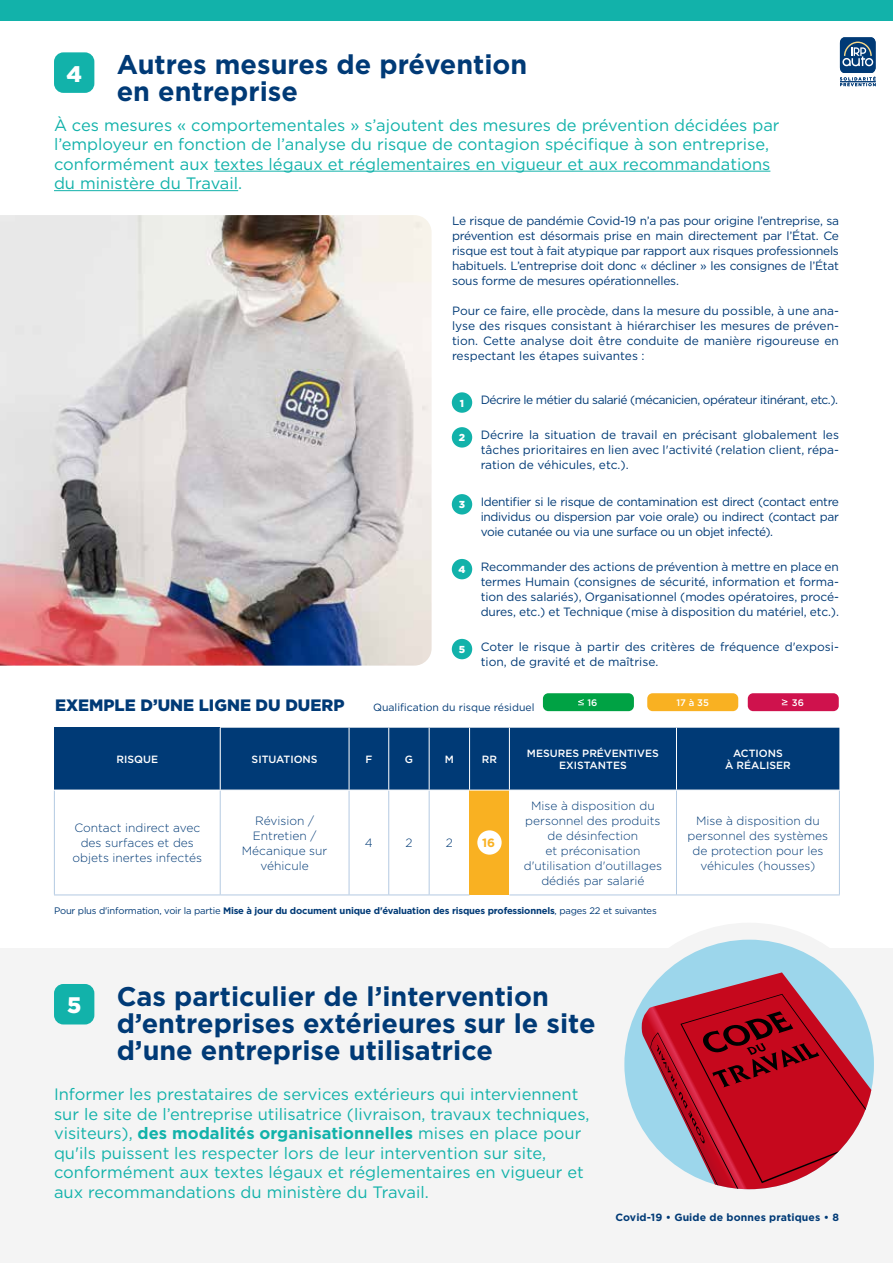
<style>
.page{position:relative;width:893px;height:1263px;background:#fff}
.page>*{position:absolute;margin:0;border:0;box-sizing:border-box;transform-origin:0 0}
.t1{font:700 27px/27px "Gotham";color:#003a76}
.t2{font:900 22.5px "Gotham";color:#fff}
.t3{font:16.5px/19.5px "Gotham";color:#12b2aa}
.t4{font:900 16.5px "Gotham";color:#003a76}
.t5{font:12px/15px "Gotham";letter-spacing:-.015em;color:#003a76;text-align:justify}
.t6{font:300 12px/15px "Gotham";color:#003a76;text-align:center}
.t7{font:12px "Gotham";letter-spacing:-.04em;color:#003a76}
.t8{font:700 12px "Gotham";color:#f9b122}
.t9{font:500 10.5px/12px "Gotham";color:#fff;text-align:center}
.t10{font:700 10.5px "Gotham";letter-spacing:.01em;color:#003a76}
.t11{font:10.5px "Gotham";color:#003a76}
.t12{font:900 10.2px "Gotham";color:#fff}
.t13{font:700 9.45px "Gotham";letter-spacing:-.02em;color:#003a76}
.t14{font:500 9.45px "Gotham";color:#fff}
.s1{font-weight:400}
.s2{font-weight:700}
</style>
<div class="page">
<svg style="left:840px;top:37px;width:36px;height:49px"></svg>
<div style="left:0;top:948px;width:893px;height:315px;background:#f4f4f4"></div>
<div style="left:0;top:0;width:893px;height:21px;background:#12b2aa"></div>
<hr style="left:214px;top:171px;width:556px;height:1px;background:#12b2aa">
<hr style="left:54px;top:190px;width:184px;height:1px;background:#12b2aa">
<div style="left:607px;top:923px;width:284px;height:283px;background:#f4f4f4;border-radius:50%"></div>
<div style="left:624px;top:940px;width:250px;height:249px;background:#9cd6eb;border-radius:50%"></div>
<svg style="left:642px;top:972px;width:210px;height:168px"></svg>
<svg style="left:650px;top:994px;width:224px;height:195px"></svg>
<img style="left:0;top:215px;width:432px;height:451px">
<div style="left:54px;top:52px;width:40px;height:41px;background:#12b2aa;border-radius:9px"></div>
<div style="left:54px;top:984px;width:40px;height:40px;background:#12b2aa;border-radius:9px"></div>
<div style="left:452px;top:392px;width:20px;height:21px;background:#12b2aa;border-radius:50%"></div>
<div style="left:452px;top:427px;width:20px;height:21px;background:#12b2aa;border-radius:50%"></div>
<div style="left:452px;top:494px;width:20px;height:20px;background:#12b2aa;border-radius:50%"></div>
<div style="left:452px;top:559px;width:20px;height:20px;background:#12b2aa;border-radius:50%"></div>
<div style="left:452px;top:639px;width:20px;height:20px;background:#12b2aa;border-radius:50%"></div>
<div style="left:748px;top:693px;width:91px;height:18px;background:#cf124d;border-radius:5px"></div>
<div style="left:543px;top:693px;width:91px;height:18px;background:#00a244;border-radius:5px"></div>
<div style="left:647px;top:693px;width:91px;height:18px;background:#f9b122;border-radius:5px"></div>
<svg style="left:782px;top:699px;width:5px;height:6px"></svg>
<svg style="left:578px;top:699px;width:6px;height:6px"></svg>
<div style="left:54px;top:728px;width:166px;height:62px;background:#003a76"></div>
<div style="left:221px;top:728px;width:618px;height:62px;background:#003a76"></div>
<div style="left:470px;top:790px;width:39px;height:105px;background:#f9b122"></div>
<hr style="left:349px;top:790px;width:1px;height:104px;background:#b4cae2">
<hr style="left:388px;top:790px;width:1px;height:104px;background:#b4cae2">
<hr style="left:429px;top:790px;width:1px;height:104px;background:#b4cae2">
<hr style="left:676px;top:790px;width:1px;height:104px;background:#b4cae2">
<hr style="left:839px;top:790px;width:1px;height:104px;background:#b4cae2">
<hr style="left:220px;top:894px;width:129px;height:1px;background:#b4cae2">
<hr style="left:349px;top:894px;width:40px;height:1px;background:#b4cae2">
<hr style="left:389px;top:894px;width:40px;height:1px;background:#b4cae2">
<hr style="left:429px;top:894px;width:41px;height:1px;background:#b4cae2">
<hr style="left:509px;top:894px;width:167px;height:1px;background:#b4cae2">
<hr style="left:676px;top:894px;width:164px;height:1px;background:#b4cae2">
<hr style="left:54px;top:790px;width:1px;height:104px;background:#b4cae2">
<hr style="left:54px;top:894px;width:166px;height:1px;background:#b4cae2">
<hr style="left:220px;top:790px;width:1px;height:104px;background:#b4cae2">
<hr style="left:349px;top:728px;width:1px;height:62px;background:#fff">
<hr style="left:429px;top:728px;width:1px;height:62px;background:#fff">
<hr style="left:469px;top:728px;width:1px;height:62px;background:#fff">
<hr style="left:509px;top:728px;width:1px;height:62px;background:#fff">
<hr style="left:676px;top:728px;width:1px;height:62px;background:#fff">
<hr style="left:388px;top:728px;width:1px;height:62px;background:#fff">
<hr style="left:54px;top:790px;width:166px;height:1px;background:#fff">
<hr style="left:220px;top:790px;width:129px;height:1px;background:#fff">
<hr style="left:349px;top:790px;width:40px;height:1px;background:#fff">
<hr style="left:429px;top:790px;width:41px;height:1px;background:#fff">
<hr style="left:470px;top:790px;width:39px;height:1px;background:#fff">
<hr style="left:676px;top:790px;width:164px;height:1px;background:#fff">
<div style="left:477px;top:830px;width:25px;height:25px;background:#fff;border-radius:50%"></div>
<h2 class="t2" style="left:66px;top:58px;width:17px">4</h2>
<h1 class="t1" style="left:117px;top:51px;width:412px">Autres mesures de prévention en entreprise</h1>
<p class="t3" style="left:54px;top:115px;width:727px">À ces mesures « comportementales » s’ajoutent des mesures de prévention décidées par l’employeur en fonction de l’analyse du risque de contagion spécifique à son entreprise, conformément aux textes légaux et réglementaires en vigueur et aux recommandations du ministère du Travail.</p>
<p class="t5" style="left:452px;top:213px;width:388px">Le risque de pandémie Covid-19 n’a pas pour origine l’entreprise, sa prévention est désormais prise en main directement par l’État. Ce risque est tout à fait atypique par rapport aux risques professionnels habituels. L’entreprise doit donc « décliner » les consignes de l’État sous forme de mesures opérationnelles.</p>
<p class="t5" style="left:452px;top:303px;width:388px">Pour ce faire, elle procède, dans la mesure du possible, à une ana&shy;lyse des risques consistant à hiérarchiser les mesures de préven&shy;tion. Cette analyse doit être conduite de manière rigoureuse en respectant les étapes suivantes :</p>
<p class="t12" style="left:460px;top:396px;width:6px">1</p>
<p class="t12" style="left:459px;top:431px;width:8px">2</p>
<p class="t12" style="left:459px;top:498px;width:8px">3</p>
<p class="t12" style="left:458px;top:562px;width:8px">4</p>
<p class="t12" style="left:459px;top:642px;width:8px">5</p>
<p class="t7" style="left:481px;top:392px;width:359px">Décrire le métier du salarié (mécanicien, opérateur itinérant, etc.).</p>
<p class="t5" style="left:481px;top:427px;width:360px">Décrire la situation de travail en précisant globalement les tâches prioritaires en lien avec l'activité (relation client, répa&shy;ration de véhicules, etc.).</p>
<p class="t5" style="left:481px;top:494px;width:360px">Identifier si le risque de contamination est direct (contact entre individus ou dispersion par voie orale) ou indirect (contact par voie cutanée ou via une surface ou un objet infecté).</p>
<p class="t5" style="left:481px;top:559px;width:360px">Recommander des actions de prévention à mettre en place en termes Humain (consignes de sécurité, information et forma&shy;tion des salariés), Organisationnel (modes opératoires, procé&shy;dures, etc.) et Technique (mise à disposition du matériel, etc.).</p>
<p class="t5" style="left:481px;top:639px;width:360px">Coter le risque à partir des critères de fréquence d'exposi&shy;tion, de gravité et de maîtrise.</p>
<h3 class="t4" style="left:55px;top:694px;width:291px">EXEMPLE D’UNE LIGNE DU DUERP</h3>
<p class="t11" style="left:373px;top:701px;width:163px">Qualification du risque résiduel</p>
<p class="t14" style="left:587px;top:696px;width:11px">16</p>
<p class="t14" style="left:676px;top:696px;width:34px">17 à 35</p>
<p class="t14" style="left:792px;top:696px;width:14px">36</p>
<p class="t9" style="left:117px;top:753px;width:43px">RISQUE</p>
<p class="t9" style="left:252px;top:753px;width:67px">SITUATIONS</p>
<p class="t9" style="left:365px;top:753px;width:8px">F</p>
<p class="t9" style="left:405px;top:753px;width:10px">G</p>
<p class="t9" style="left:445px;top:753px;width:11px">M</p>
<p class="t9" style="left:482px;top:753px;width:17px">RR</p>
<p class="t9" style="left:527px;top:747px;width:133px">MESURES PRÉVENTIVES<br>EXISTANTES</p>
<p class="t9" style="left:725px;top:747px;width:67px">ACTIONS<br>À RÉALISER</p>
<p class="t6" style="left:73px;top:820px;width:131px">Contact indirect avec des surfaces et des objets inertes infectés</p>
<p class="t6" style="left:242px;top:813px;width:87px">Révision /<br>Entretien /<br>Mécanique sur véhicule</p>
<p class="t6" style="left:365px;top:835px;width:9px">4</p>
<p class="t6" style="left:405px;top:835px;width:9px">2</p>
<p class="t6" style="left:446px;top:835px;width:9px">2</p>
<p class="t8" style="left:482px;top:835px;width:15px">16</p>
<p class="t6" style="left:524px;top:798px;width:140px">Mise à disposition du personnel des produits de désinfection<br>et préconisation d'utilisation d'outillages dédiés par salarié</p>
<p class="t13" style="left:54px;top:905px;width:604px"><span class="s1">Pour plus d'information, voir la partie</span> Mise à jour du document unique d'évaluation des risques professionnels<span class="s1">, pages 22 et suivantes</span></p>
<p class="t6" style="left:688px;top:813px;width:142px">Mise à disposition du personnel des systèmes de protection pour les véhicules (housses)</p>
<h2 class="t2" style="left:67px;top:990px;width:16px">5</h2>
<h1 class="t1" style="left:117px;top:982px;width:480px">Cas particulier de l’intervention d’entreprises extérieures sur le site d’une entreprise utilisatrice</h1>
<p class="t3" style="left:54px;top:1084px;width:537px">Informer les prestataires de services extérieurs qui interviennent sur le site de l’entreprise utilisatrice (livraison, travaux techniques, visiteurs), <span class="s2">des modalités organisationnelles</span> mises en place pour qu'ils puissent les respecter lors de leur intervention sur site, conformément aux textes légaux et réglementaires en vigueur et aux recommandations du ministère du Travail.</p>
<p class="t10" style="left:615px;top:1210px;width:225px">Covid-19 • Guide de bonnes pratiques • 8</p>
</div>
